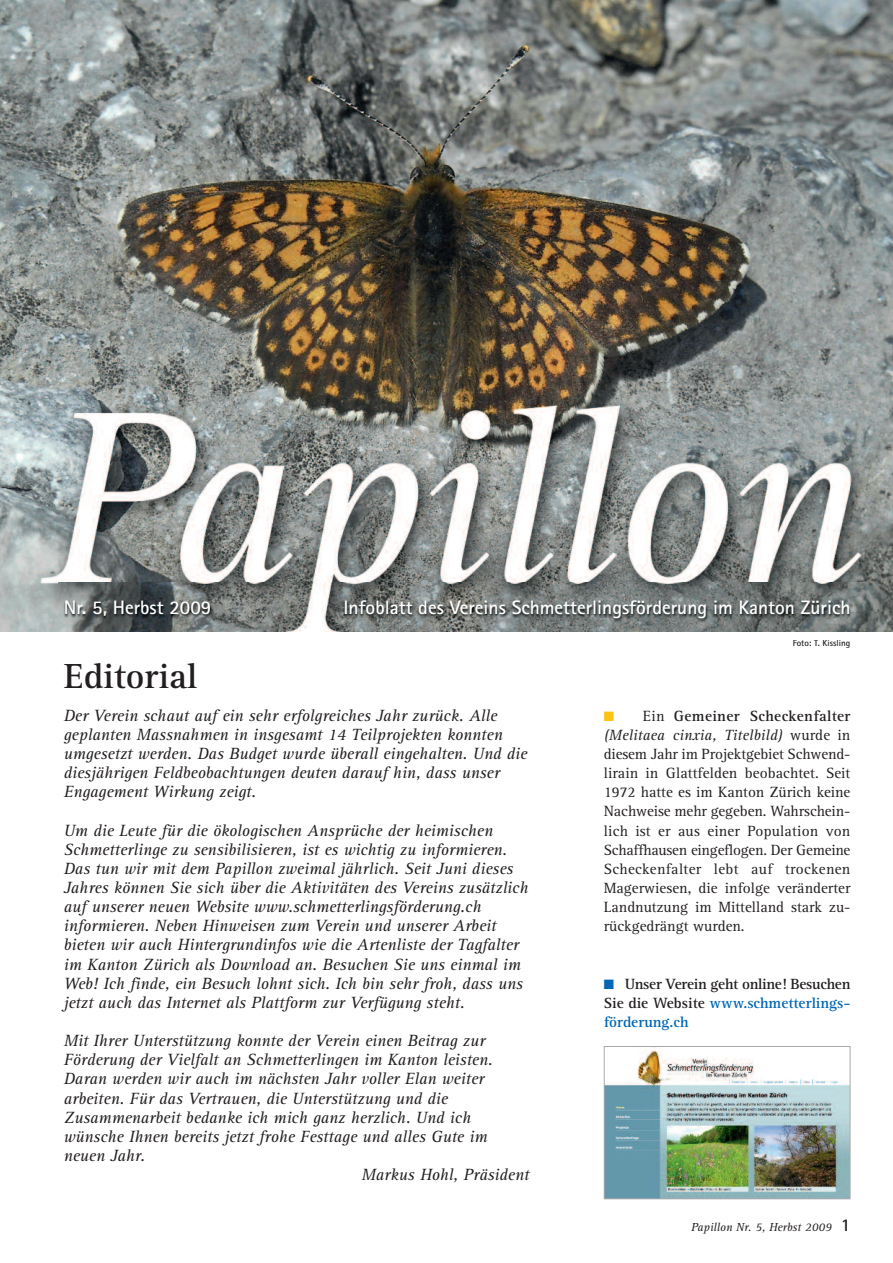
<style>
.page{position:relative;width:893px;height:1263px;background:#fff}
.page>*{position:absolute;margin:0;border:0;box-sizing:border-box;transform-origin:0 0}
.t1{font:700 36px "Rotis Serif";color:#231f20}
.t2{font:700 19.5px "Rotis Sans Serif";color:#fff}
.t3{font:italic 16.8px/19.2px "Rotis Serif";color:#231f20}
.t4{font:15.3px/19.2px "Rotis Serif";color:#231f20;text-align:justify}
.t5{font:700 15.3px/19.2px "Rotis Serif";color:#231f20;text-align:justify}
.t6{font:italic 12px "Rotis Serif";color:#231f20}
.t7{font:700 9px "Rotis Sans Serif";color:#231f20}
.s1{color:#fec210}
.s2{font-weight:700}
.s3{font-style:italic}
.s4{color:#0166b3}
.s5{font-family:"Rotis Sans Serif";font-weight:700;font-style:normal;font-size:18px}
</style>
<div class="page">
<img style="left:0;top:0;width:893px;height:631px">
<img style="left:606px;top:1048px;width:242px;height:149px">
<div style="left:604px;top:1046px;width:246px;height:153px;border:1px solid #a8a9ad"></div>
<img style="left:59px;top:582px;width:259px;height:50px">
<img style="left:322px;top:582px;width:543px;height:50px">
<p class="t2" style="left:64px;top:600px;width:149px">Nr. 5, Herbst 2009</p>
<p class="t2" style="left:344px;top:600px;width:508px">Infoblatt des Vereins Schmetterlingsförderung im Kanton Zürich</p>
<h1 class="t1" style="left:64px;top:664px;width:135px">Editorial</h1>
<p class="t3" style="left:64px;top:707px;width:465px">Der Verein schaut auf ein sehr erfolgreiches Jahr zurück. Alle geplanten Massnahmen in insgesamt 14 Teilprojekten konnten umgesetzt werden. Das Budget wurde überall eingehalten. Und die diesjährigen Feldbeobachtungen deuten darauf hin, dass unser Engagement Wirkung zeigt.</p>
<p class="t3" style="left:64px;top:822px;width:466px">Um die Leute für die ökologischen Ansprüche der heimischen Schmetterlinge zu sensibilisieren, ist es wichtig zu informieren.<br>Das tun wir mit dem Papillon zweimal jährlich. Seit Juni dieses Jahres können Sie sich über die Aktivitäten des Vereins zusätzlich auf unserer neuen Website www.schmetterlingsförderung.ch informieren. Neben Hinweisen zum Verein und unserer Arbeit bieten wir auch Hintergrundinfos wie die Artenliste der Tagfalter im Kanton Zürich als Download an. Besuchen Sie uns einmal im Web! Ich finde, ein Besuch lohnt sich. Ich bin sehr froh, dass uns jetzt auch das Internet als Plattform zur Verfügung steht.</p>
<p class="t3" style="left:64px;top:1033px;width:423px">Mit Ihrer Unterstützung konnte der Verein einen Beitrag zur</p>
<p class="t3" style="left:64px;top:1052px;width:430px">Förderung der Vielfalt an Schmetterlingen im Kanton leisten.</p>
<p class="t3" style="left:64px;top:1071px;width:422px">Daran werden wir auch im nächsten Jahr voller Elan weiter</p>
<p class="t3" style="left:64px;top:1090px;width:386px">arbeiten. Für das Vertrauen, die Unterstützung und die</p>
<p class="t3" style="left:64px;top:1109px;width:409px">Zusammenarbeit bedanke ich mich ganz herzlich. Und ich</p>
<p class="t3" style="left:64px;top:1128px;width:425px">wünsche Ihnen bereits jetzt frohe Festtage und alles Gute im</p>
<p class="t3" style="left:64px;top:1147px;width:83px">neuen Jahr.</p>
<p class="t3" style="left:362px;top:1167px;width:169px">Markus Hohl, Präsident</p>
<p class="t7" style="left:793px;top:640px;width:59px">Foto: T. Kissling</p>
<p class="t4" style="left:604px;top:708px;width:248px"><span class="s1">■</span> Ein <span class="s2">Gemeiner Scheckenfalter </span><span class="s3">(Melitaea cinxia, Titelbild)</span> wurde in diesem Jahr im Projektgebiet Schwend&shy;lirain in Glattfelden beobachtet. Seit 1972 hatte es im Kanton Zürich keine Nachweise mehr gegeben. Wahrschein&shy;lich ist er aus einer Population von Schaffhausen eingeflogen. Der Gemeine Scheckenfalter lebt auf trockenen Magerwiesen, die infolge veränderter Landnutzung im Mittelland stark zu&shy;rückgedrängt wurden.</p>
<p class="t5" style="left:604px;top:976px;width:248px"><span class="s4">■</span> Unser Verein geht online! Besuchen Sie die Website <span class="s4">www.schmetterlings&shy;förderung.ch</span></p>
<p class="t6" style="left:691px;top:1223px;width:161px">Papillon Nr. 5, Herbst 2009 <span class="s5">1</span></p>
</div>
